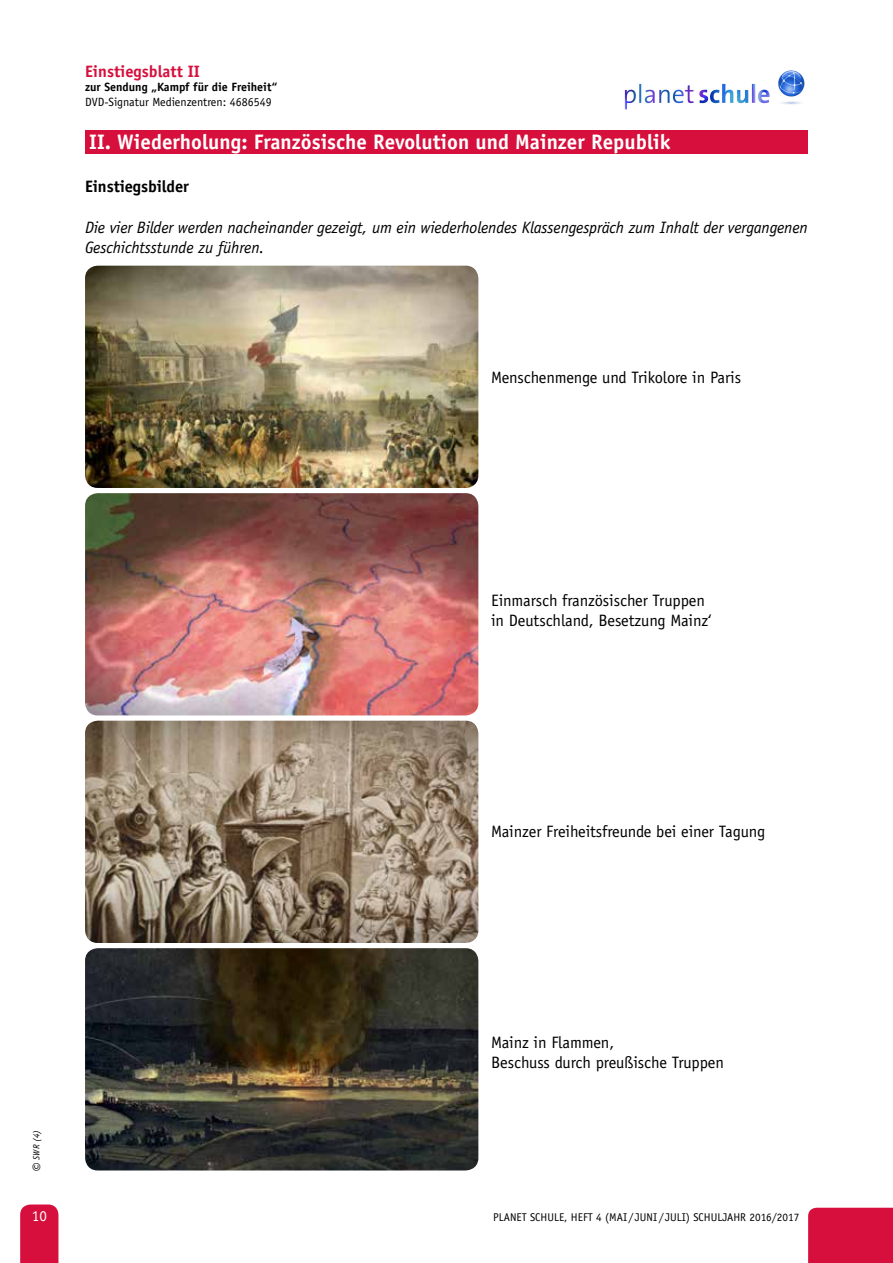
<style>
.page{position:relative;width:893px;height:1263px;background:#fff}
.page>*{position:absolute;margin:0;border:0;box-sizing:border-box;transform-origin:0 0}
.t1{font:700 21px "Officina Sans Std";color:#fff}
.t2{font:16.5px/20.2px "Officina Sans Std";letter-spacing:-.005em;color:#000}
.t3{font:italic 16.5px/20.2px "Officina Sans Std";letter-spacing:-.01em;color:#000}
.t4{font:700 16.5px "Officina Sans Std";color:#d60f3c}
.t5{font:700 16.5px "Officina Sans Std";letter-spacing:-.005em;color:#000}
.t6{font:15px "Officina Sans Std";color:#fff}
.t7{font:12px "Officina Sans Std";color:#000}
.t8{font:700 12px "Officina Sans Std";color:#000}
.t9{font:11.25px "Officina Sans Std";color:#000}
.t10{font:italic 9px "Officina Sans Std";color:#000}
.s1{font-size:16.5px}
</style>
<div class="page">
<div style="left:808px;top:1208px;width:85px;height:55px;background:#d60f3c"></div>
<div style="left:85px;top:130px;width:723px;height:23px;background:#d60f3c"></div>
<div style="left:20px;top:1204px;width:38px;height:59px;background:#d60f3c"></div>
<img style="left:85px;top:266px;width:393px;height:222px">
<img style="left:85px;top:493px;width:393px;height:222px">
<img style="left:85px;top:721px;width:393px;height:222px">
<img style="left:85px;top:948px;width:393px;height:222px">
<img style="left:624px;top:70px;width:181px;height:40px">
<p class="t4" style="left:85px;top:61px;width:116px">Einstiegsblatt II</p>
<p class="t8" style="left:85px;top:80px;width:194px">zur Sendung „Kampf für die Freiheit“</p>
<p class="t7" style="left:85px;top:95px;width:188px">DVD-Signatur Medienzentren: 4686549</p>
<p class="t1" style="left:89px;top:129px;width:583px">II. Wiederholung: Französische Revolution und Mainzer Republik</p>
<p class="t5" style="left:85px;top:177px;width:106px">Einstiegsbilder</p>
<p class="t3" style="left:85px;top:217px;width:724px">Die vier Bilder werden nacheinander gezeigt, um ein wiederholendes Klassengespräch zum Inhalt der vergangenen<br>Geschichtsstunde zu führen.</p>
<p class="t2" style="left:491px;top:367px;width:251px">Menschenmenge und Trikolore in Paris</p>
<p class="t10" style="left:31px;top:1172px;width:43px;rotate:-90deg"><span class="s1">©</span> SWR (4)</p>
<p class="t6" style="left:32px;top:1207px;width:16px">10</p>
<p class="t2" style="left:491px;top:590px;width:222px">Einmarsch französischer Truppen in Deutschland, Besetzung Mainz‘</p>
<p class="t2" style="left:491px;top:821px;width:276px">Mainzer Freiheitsfreunde bei einer Tagung</p>
<p class="t2" style="left:491px;top:1032px;width:234px">Mainz in Flammen,<br>Beschuss durch preußische Truppen</p>
<p class="t9" style="left:493px;top:1211px;width:308px">PLANET SCHULE, HEFT 4 (MAI / JUNI / JULI) SCHULJAHR 2016/2017</p>
</div>
